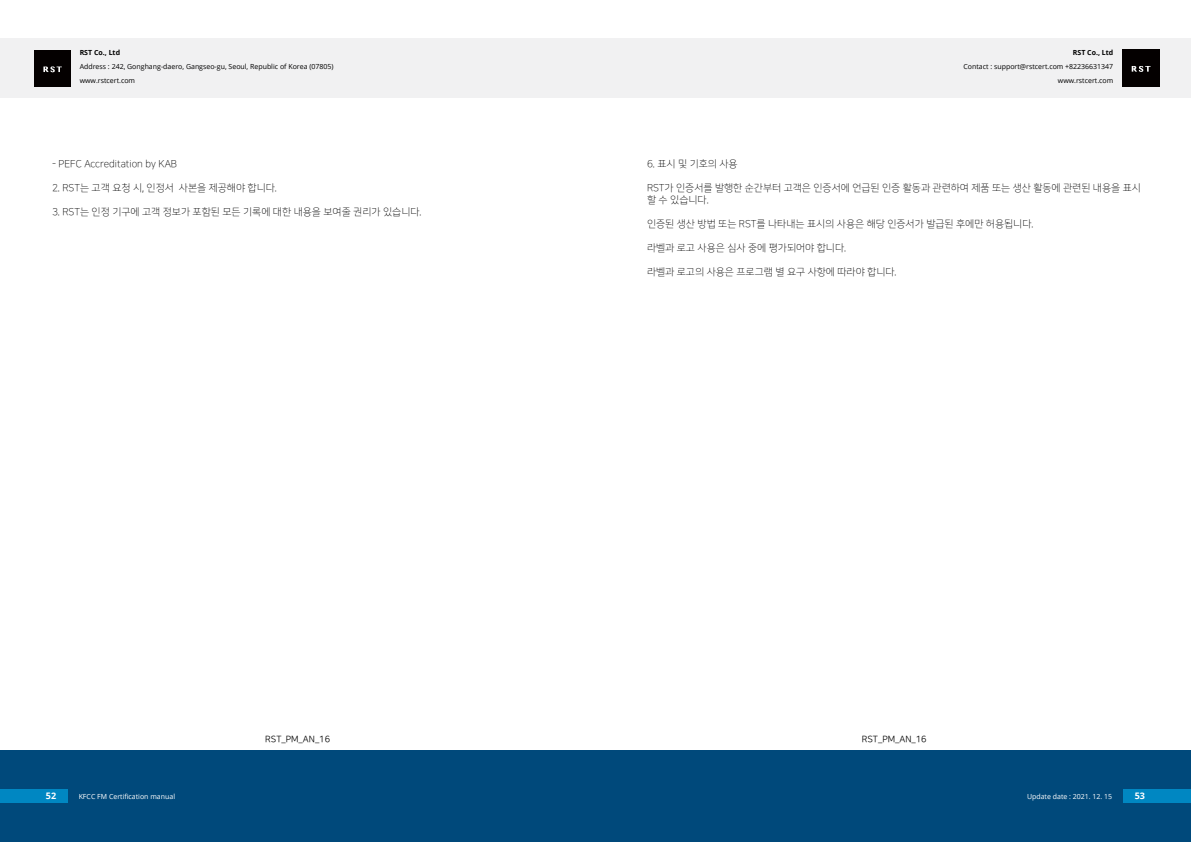
<style>
.page{position:relative;width:1191px;height:842px;background:#fff}
.page>*{position:absolute;margin:0;border:0;box-sizing:border-box;transform-origin:0 0}
.t1{font:10px/12px "Nanum Square OTFL";color:#000}
.t2{font:9px "Nanum Square OTFR";color:#000}
.t3{font:700 9px "Open Sans";color:#fff}
.t4{font:7px/14px "Open Sans";color:#000}
.t5{font:7px "Open Sans";color:#fff}
.t6{font:700 7px "Open Sans";color:#000}
</style>
<div class="page">
<div style="left:0;top:750px;width:1191px;height:92px;background:#00497b"></div>
<div style="left:0;top:38px;width:1191px;height:60px;background:#f1f1f2"></div>
<div style="left:1123px;top:789px;width:68px;height:14px;background:#0087c2"></div>
<div style="left:0;top:789px;width:68px;height:14px;background:#0087c2"></div>
<img style="left:34px;top:50px;width:36px;height:36px">
<img style="left:1122px;top:50px;width:37px;height:36px">
<p class="t6" style="left:80px;top:48px;width:42px">RST Co., Ltd</p>
<p class="t4" style="left:80px;top:60px;width:255px">Address : 242, Gonghang-daero, Gangseo-gu, Seoul, Republic of Korea (07805) www.rstcert.com</p>
<p class="t1" style="left:52px;top:158px;width:126px">- PEFC Accreditation by KAB</p>
<p class="t1" style="left:52px;top:182px;width:226px">2. RST는 고객 요청 시, 인정서 사본을 제공해야 합니다.</p>
<p class="t1" style="left:52px;top:206px;width:371px">3. RST는 인정 기구에 고객 정보가 포함된 모든 기록에 대한 내용을 보여줄 권리가 있습니다.</p>
<p class="t6" style="left:1072px;top:48px;width:42px">RST Co., Ltd</p>
<p class="t4" style="left:963px;top:60px;width:151px;text-align:right">Contact : support@rstcert.com +82236631347 www.rstcert.com</p>
<p class="t1" style="left:647px;top:158px;width:92px">6. 표시 및 기호의 사용</p>
<p class="t1" style="left:647px;top:182px;width:495px">RST가 인증서를 발행한 순간부터 고객은 인증서에 언급된 인증 활동과 관련하여 제품 또는 생산 활동에 관련된 내용을 표시 할 수 있습니다.</p>
<p class="t1" style="left:647px;top:218px;width:388px">인증된 생산 방법 또는 RST를 나타내는 표시의 사용은 해당 인증서가 발급된 후에만 허용됩니다.</p>
<p class="t1" style="left:647px;top:242px;width:200px">라벨과 로고 사용은 심사 중에 평가되어야 합니다.</p>
<p class="t1" style="left:647px;top:266px;width:251px">라벨과 로고의 사용은 프로그램 별 요구 사항에 따라야 합니다.</p>
<p class="t2" style="left:265px;top:735px;width:66px">RST_PM_AN_16</p>
<p class="t2" style="left:861px;top:735px;width:66px">RST_PM_AN_16</p>
<p class="t3" style="left:46px;top:790px;width:12px">52</p>
<p class="t5" style="left:79px;top:791px;width:98px">KFCC FM Certification manual</p>
<p class="t5" style="left:1027px;top:791px;width:87px">Update date : 2021. 12. 15</p>
<p class="t3" style="left:1134px;top:790px;width:12px">53</p>
</div>
